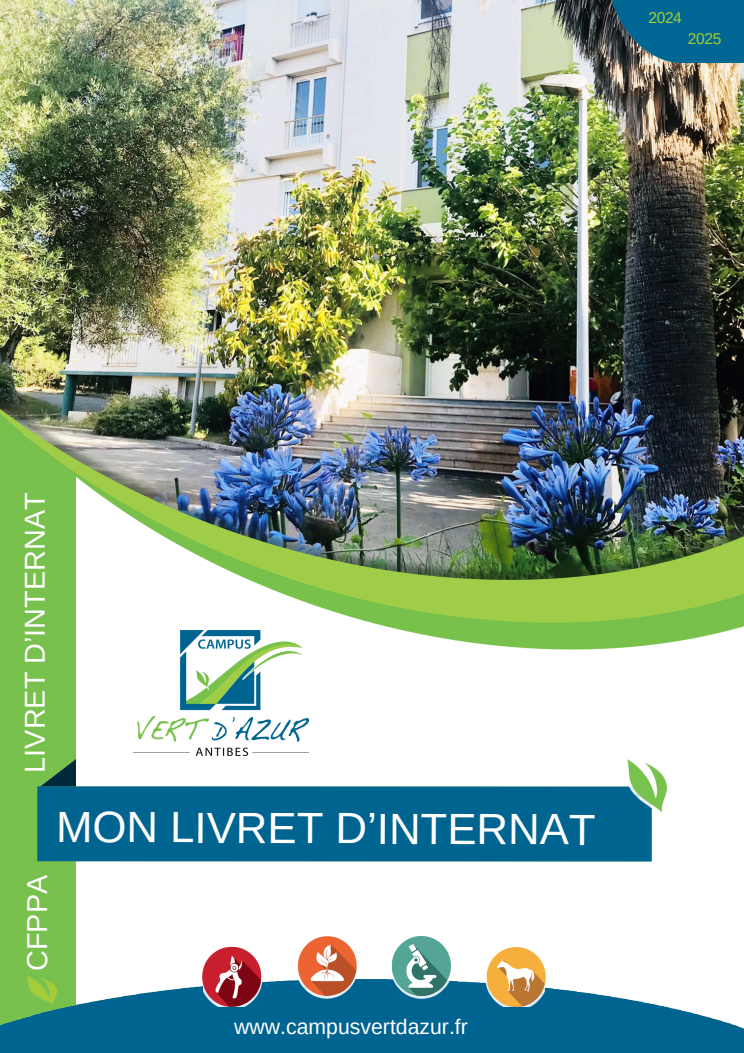
<style>
.page{position:relative;width:744px;height:1053px;background:#fff}
.page>*{position:absolute;margin:0;border:0;box-sizing:border-box;transform-origin:0 0}
.t1{font:43.76px "Arimo";letter-spacing:-.005em;color:#fff}
.t2{font:28.8px "Arimo";color:#fff}
.t3{font:28.8px "Arimo";color:#fffeff}
.t4{font:21.24px "Arimo";color:#fff}
.t5{font:15.6px "Arimo";letter-spacing:-.025em;color:#a3cd39}
</style>
<div class="page">
<div style="left:0;top:649px;width:76px;height:330px;background:#78c14d"></div>
<img style="left:0;top:979px;width:744px;height:73px">
<img style="left:134px;top:649px;width:174px;height:106px">
<img style="left:0;top:0;width:744px;height:393px">
<img style="left:0;top:393px;width:744px;height:256px">
<img style="left:38px;top:759px;width:37px;height:27px">
<div style="left:38px;top:786px;width:614px;height:75px;background:#006491"></div>
<img style="left:628px;top:759px;width:39px;height:53px">
<img style="left:612px;top:0;width:132px;height:62px">
<img style="left:202px;top:936px;width:343px;height:70px">
<img style="left:27px;top:976px;width:29px;height:28px">
<p class="t5" style="left:648px;top:9px;width:35px">2024</p>
<h1 class="t5" style="left:688px;top:30px;width:35px">2025</h1>
<p class="t2" style="left:19px;top:772px;width:281px;rotate:-90deg">LIVRET D’INTERNAT</p>
<p class="t3" style="left:21px;top:970px;width:97px;rotate:-90deg">CFPPA</p>
<p class="t1" style="left:56px;top:803px;width:541px">MON LIVRET D’INTERNAT</p>
<p class="t4" style="left:234px;top:1014px;width:235px">www.campusvertdazur.fr</p>
</div>
